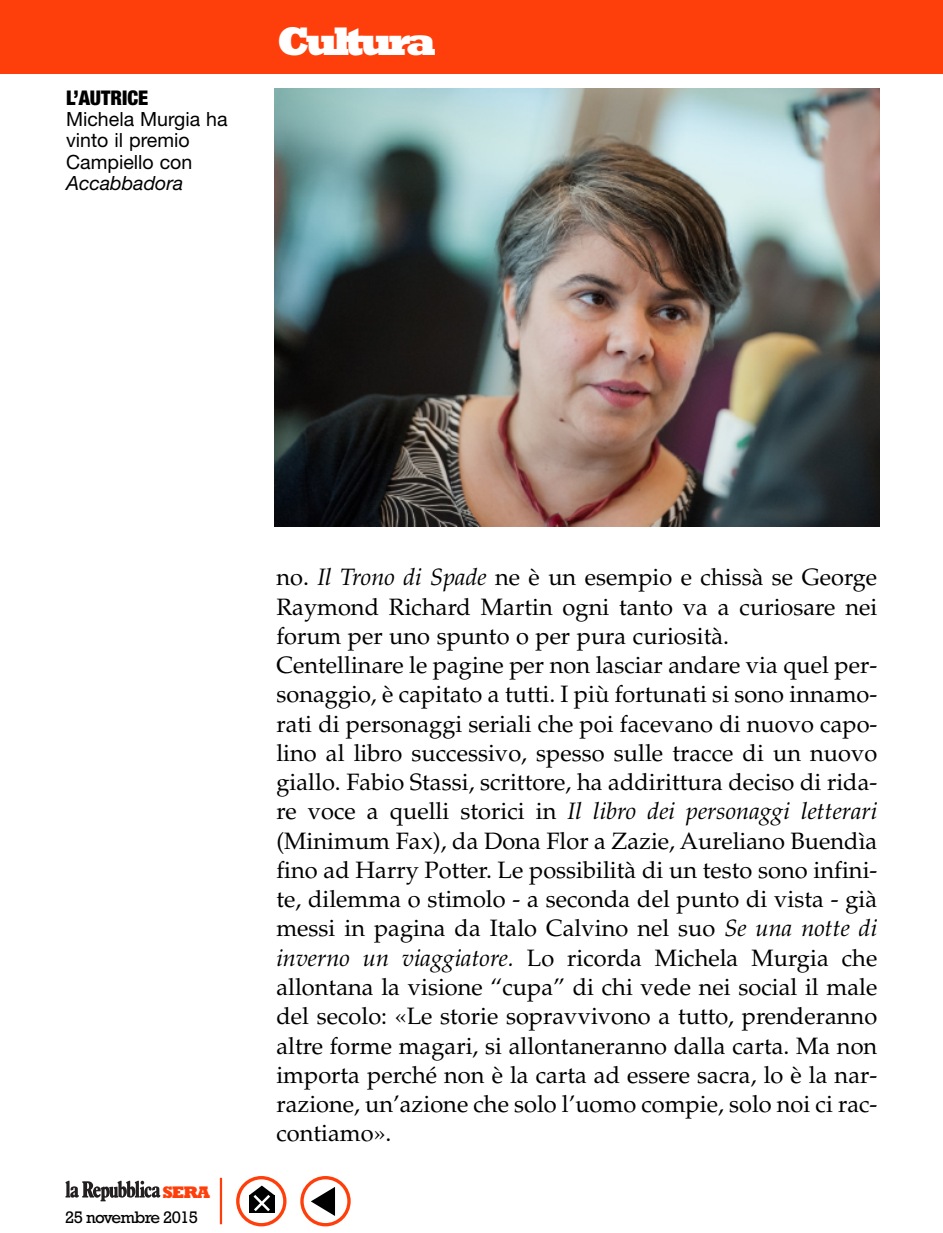
<style>
.page{position:relative;width:943px;height:1233px;background:#fff}
.page>*{position:absolute;margin:0;border:0;box-sizing:border-box;transform-origin:0 0}
.t1{font:800 40.5px "Rockwell";letter-spacing:-.105em;color:#fff}
.t2{font:23.62px/29.2px "Palatino";color:#000}
.t3{font:900 condensed 20.25px "Helvetica Neue";color:#000}
.t4{font:19.57px/21.4px "Helvetica Neue";color:#000}
.t5{font:italic 19.57px "Helvetica Neue";color:#000}
.t6{font:17.1px "Rockwell";letter-spacing:-.045em;color:#000}
.t7{font:800 17.1px "Rockwell";color:#ff3f0b}
.s1{font-style:italic}
</style>
<div class="page">
<div style="left:0;top:0;width:943px;height:74px;background:#ff3f0b"></div>
<svg style="left:65px;top:1180px;width:95px;height:21px"></svg>
<hr style="left:220px;top:1177px;width:2px;height:47px;background:#ff3f0b">
<svg style="left:236px;top:1176px;width:50px;height:50px"></svg>
<svg style="left:300px;top:1176px;width:51px;height:50px"></svg>
<img style="left:274px;top:88px;width:605px;height:438px">
<p class="t3" style="left:66px;top:90px;width:84px">L’AUTRICE</p>
<p class="t4" style="left:66px;top:110px;width:163px">Michela Murgia ha vinto il premio<br>Campiello con</p>
<p class="t5" style="left:66px;top:176px;width:119px">Accabbadora</p>
<h1 class="t1" style="left:277px;top:27px;width:160px">Cultura</h1>
<p class="t7" style="left:163px;top:1186px;width:49px">SERA</p>
<p class="t6" style="left:65px;top:1211px;width:134px">25 novembre 2015</p>
<p class="t2" style="left:276px;top:565px;width:602px">no. <span class="s1">Il Trono di Spade</span> ne è un esempio e chissà se George Raymond Richard Martin ogni tanto va a curiosare nei forum per uno spunto o per pura curiosità.<br>Centellinare le pagine per non lasciar andare via quel per&shy;sonaggio, è capitato a tutti. I più fortunati si sono innamo&shy;rati di personaggi seriali che poi facevano di nuovo capo&shy;lino al libro successivo, spesso sulle tracce di un nuovo giallo. Fabio Stassi, scrittore, ha addirittura deciso di rida&shy;re voce a quelli storici in <span class="s1">Il libro dei personaggi letterari </span>(Minimum Fax), da Dona Flor a Zazie, Aureliano Buendìa fino ad Harry Potter. Le possibilità di un testo sono infini&shy;te, dilemma o stimolo - a seconda del punto di vista - già messi in pagina da Italo Calvino nel suo <span class="s1">Se una notte di inverno un viaggiatore.</span> Lo ricorda Michela Murgia che allontana la visione “cupa” di chi vede nei social il male del secolo: «Le storie sopravvivono a tutto, prenderanno altre forme magari, si allontaneranno dalla carta. Ma non importa perché non è la carta ad essere sacra, lo è la nar&shy;razione, un’azione che solo l’uomo compie, solo noi ci rac&shy;contiamo».</p>
</div>
